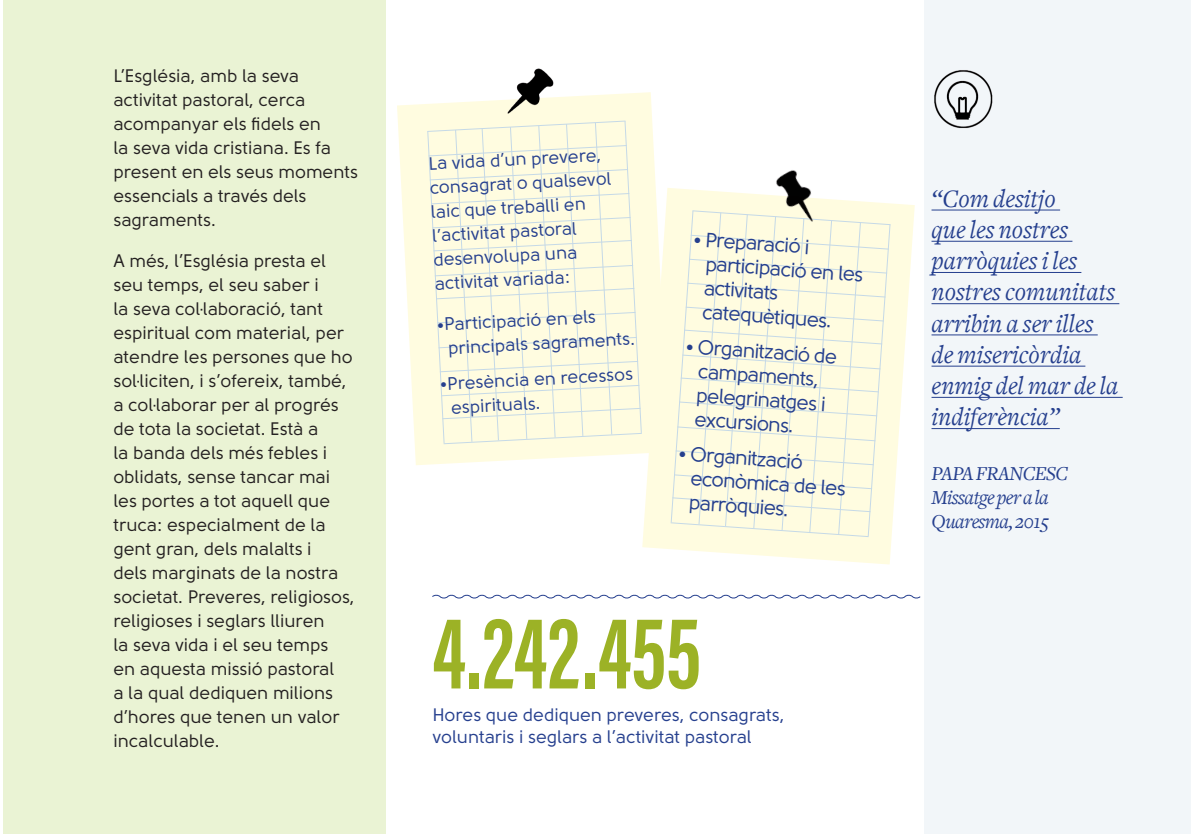
<style>
.page{position:relative;width:1191px;height:834px;background:#fff}
.page>*{position:absolute;margin:0;border:0;box-sizing:border-box;transform-origin:0 0}
.t1{font:105.6px "Acumin Variable Concept";color:#9cb226;scale:.91 1}
.t2{font:italic 26px/31.2px "Freight Text";color:#253f8e}
.t3{font:20.4px/24px "Solomon Sans Normal";color:#253f8e}
.t4{font:italic 20.4px/24px "Freight Text";letter-spacing:-.03em;color:#253f8e}
.t5{font:18px/24px "Solomon Sans Normal";color:#231f20}
.t6{font:18px/24px "Solomon Sans Normal";color:#253f8e}
</style>
<div class="page">
<div style="left:3px;top:0;width:383px;height:833px;background:#eaf3d4"></div>
<div style="left:924px;top:0;width:267px;height:833px;background:#f2f6f9"></div>
<hr style="left:931px;top:210px;width:129px;height:1px;background:#253f8e">
<hr style="left:931px;top:241px;width:141px;height:1px;background:#253f8e">
<hr style="left:931px;top:272px;width:150px;height:1px;background:#253f8e">
<hr style="left:931px;top:303px;width:188px;height:1px;background:#253f8e">
<hr style="left:931px;top:334px;width:166px;height:1px;background:#253f8e">
<hr style="left:931px;top:366px;width:154px;height:1px;background:#253f8e">
<hr style="left:931px;top:397px;width:191px;height:1px;background:#253f8e">
<hr style="left:931px;top:428px;width:128px;height:1px;background:#253f8e">
<img style="left:934px;top:70px;width:59px;height:58px">
<svg style="left:397px;top:92px;width:259px;height:373px;fill:#fffce0"></svg>
<svg style="left:426px;top:120px;width:217px;height:324px;background:#faf9e0"></svg>
<img style="left:499px;top:68px;width:60px;height:54px">
<svg style="left:642px;top:188px;width:272px;height:376px;fill:#fffce0"></svg>
<svg style="left:669px;top:210px;width:222px;height:327px;background:#faf9e0"></svg>
<img style="left:761px;top:170px;width:72px;height:60px">
<svg style="left:432px;top:594px;width:489px;height:5px"></svg>
<p class="t5" style="left:113px;top:63px;width:246px">L’Església, amb la seva activitat pastoral, cerca acompanyar els fidels en<br>la seva vida cristiana. Es fa present en els seus moments essencials a través dels sagraments.</p>
<p class="t5" style="left:113px;top:248px;width:243px">A més, l’Església presta el seu temps, el seu saber i<br>la seva col·laboració, tant espiritual com material, per atendre les persones que ho sol·liciten, i s’ofereix, també, a col·laborar per al progrés de tota la societat. Està a<br>la banda dels més febles i oblidats, sense tancar mai les portes a tot aquell que truca: especialment de la gent gran, dels malalts i<br>dels marginats de la nostra societat. Preveres, religiosos, religioses i seglars lliuren<br>la seva vida i el seu temps en aquesta missió pastoral<br>a la qual dediquen milions d’hores que tenen un valor incalculable.</p>
<p class="t6" style="left:428px;top:152px;width:183px;rotate:-3deg">La vida d’un prevere, consagrat o qualsevol laic que treballi en l’activitat pastoral desenvolupa una activitat variada:</p>
<p class="t6" style="left:446px;top:312px;width:188px;text-indent:-10px;rotate:-3deg">•Participació en els principals sagraments.</p>
<p class="t6" style="left:449px;top:371px;width:185px;text-indent:-10px;rotate:-3deg">•Presència en recessos espirituals.</p>
<p class="t3" style="left:708px;top:228px;width:160px;text-indent:-14px;rotate:4deg">• Preparació i participació en les activitats catequètiques.</p>
<p class="t3" style="left:700px;top:335px;width:139px;text-indent:-14px;rotate:4deg">• Organització de campaments, pelegrinatges i excursions.</p>
<p class="t3" style="left:693px;top:442px;width:157px;text-indent:-14px;rotate:4deg">• Organització econòmica de les parròquies.</p>
<h1 class="t1" style="left:432px;top:579px;width:314px">4.242.455</h1>
<p class="t6" style="left:432px;top:703px;width:353px;line-height:21.6px">Hores que dediquen preveres, consagrats, voluntaris i seglars a l’activitat pastoral</p>
<h2 class="t2" style="left:931px;top:183px;width:188px">“Com desitjo<br>que les nostres parròquies i les nostres comunitats arribin a ser illes de misericòrdia enmig del mar de la indiferència”</h2>
<p class="t4" style="left:931px;top:462px;width:138px">PAPA FRANCESC<br>Missatge per a la<br>Quaresma, 2015</p>
</div>
